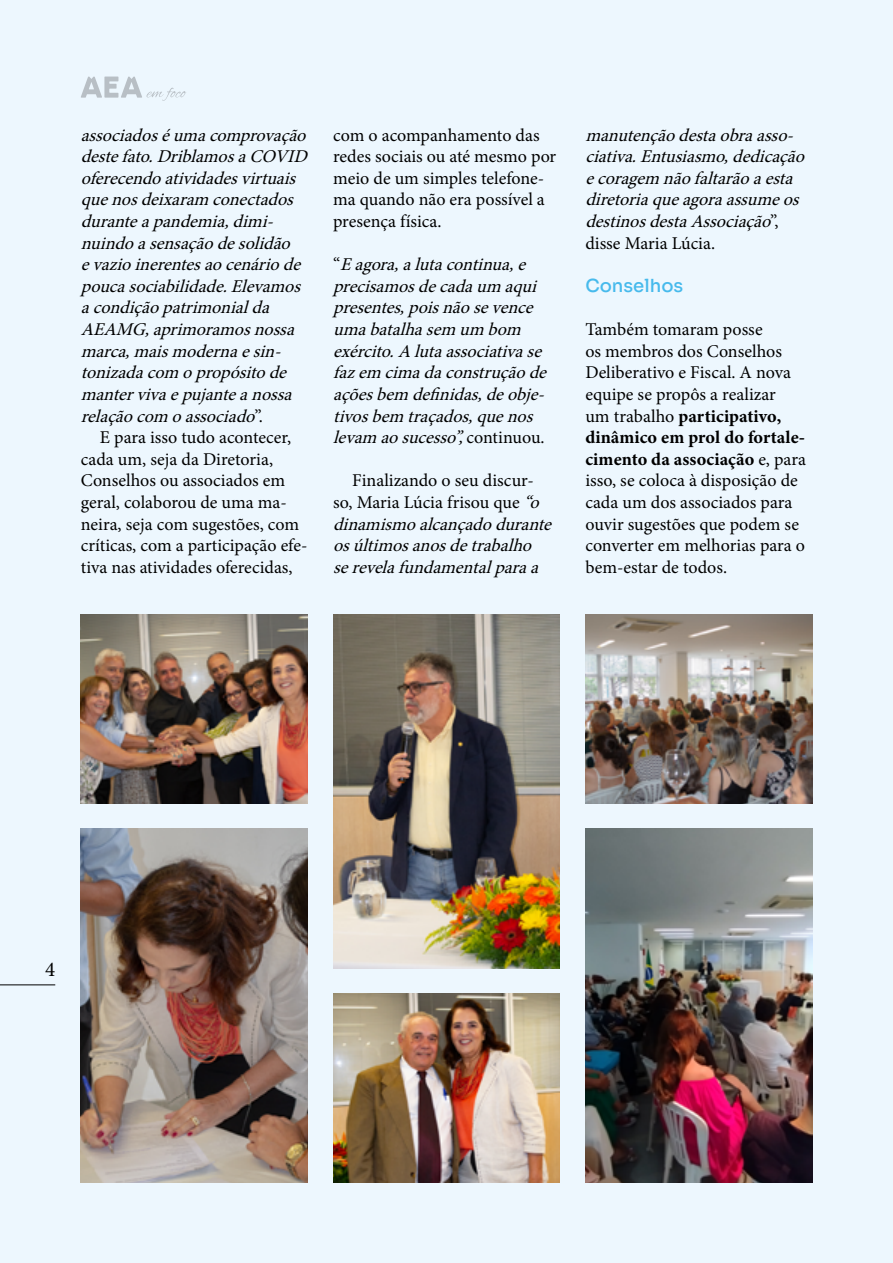
<style>
.page{position:relative;width:893px;height:1263px;background:#edf7fe}
.page>*{position:absolute;margin:0;border:0;box-sizing:border-box;transform-origin:0 0}
.t1{font:21px "Minion Pro";color:#000}
.t2{font:italic 18px/21.6px "Minion Pro";color:#000}
.t3{font:18px/21.6px "Minion Pro";color:#000}
.t4{font:18px/21.6px "Minion Variable Concept";letter-spacing:.005em;color:#000}
.t5{font:500 18px "Sora";color:#47baec}
.s1{font-style:normal}
.s2{font-family:"Minion Pro"}
</style>
<div class="page">
<img style="left:81px;top:614px;width:227px;height:189px">
<img style="left:585px;top:614px;width:227px;height:189px">
<img style="left:333px;top:994px;width:227px;height:188px">
<img style="left:81px;top:828px;width:227px;height:354px">
<img style="left:585px;top:828px;width:227px;height:354px">
<img style="left:333px;top:614px;width:227px;height:354px">
<p class="t2" style="left:81px;top:124px;width:234px">associadoséumacomprovação destefato.DriblamosaCOVID oferecendoatividadesvirtuais quenosdeixaram conectados duranteapandemia,dimi&shy;nuindoasensaçãodesolidão evazioinerentesaocenáriode poucasociabilidade.Elevamos acondiçãopatrimonialda<br>AEAMG,aprimoramosnossa marca,maismodernaesin&shy;tonizadacom opropósitode mantervivaepuj anteanossa relaçãocom oassociado<span class="s1">”.</span></p>
<p class="t3" style="left:81px;top:427px;width:228px;text-indent:19px">E para isso tudo acontecer, cada um, seja da Diretoria,<br>Conselhos ou associados em geral, colaborou de uma ma&shy;neira, seja com sugestões, com críticas, com a participação efe&shy;tiva nas atividades oferecidas,</p>
<p class="t3" style="left:333px;top:124px;width:225px">com o acompanhamento das redes sociais ou até mesmo por meio de um simples telefone&shy;ma quando não era possível a presença física.</p>
<p class="t2" style="left:333px;top:254px;width:221px"><span class="s1">“</span> Eagora,alutacontinua,e precisamosdecadaum aqui presentes,poisnãosevence umabatalhasem um bom exército.A lutaassociativase fazem cimadaconstruçãode açõesbem definidas,deobje&shy;tivosbem traçados,quenos levam aosucesso”,<span class="s1">c o n t i n u o u .</span></p>
<p class="t2" style="left:333px;top:470px;width:226px;text-indent:19px"><span class="s1">Finalizando o seu discur&shy;so, Maria Lúcia frisou que</span> “o dinamismoalcançadodurante osúltimosanosdetrabalho serevelafundamentalparaa</p>
<p class="t2" style="left:585px;top:124px;width:227px">manutençãodestaobraasso&shy;ciativa.Entusiasmo,dedicação ecoragem nãofaltarãoaesta diretoriaqueagoraassumeos destinosdestaAssociação<span class="s1">”, disse Maria Lúcia.</span></p>
<p class="t5" style="left:585px;top:271px;width:99px">Conselhos</p>
<p class="t3" style="left:585px;top:319px;width:207px">Também tomaram posse<br>os membros dos Conselhos<br>Deliberativo e Fiscal. A nova equipe se propôs a realizar</p>
<p class="t4" style="left:585px;top:405px;width:222px"><span class="s2">um trabalho</span> participativo, dinâmico em prol do fortale&shy;cimento da associação <span class="s2">e, para</span></p>
<p class="t3" style="left:585px;top:470px;width:221px">isso, se coloca à disposição de cada um dos associados para ouvir sugestões que podem se converter em melhorias para o bem-estar de todos.</p>
<p class="t1" style="left:45px;top:955px;width:12px">4</p>
</div>
